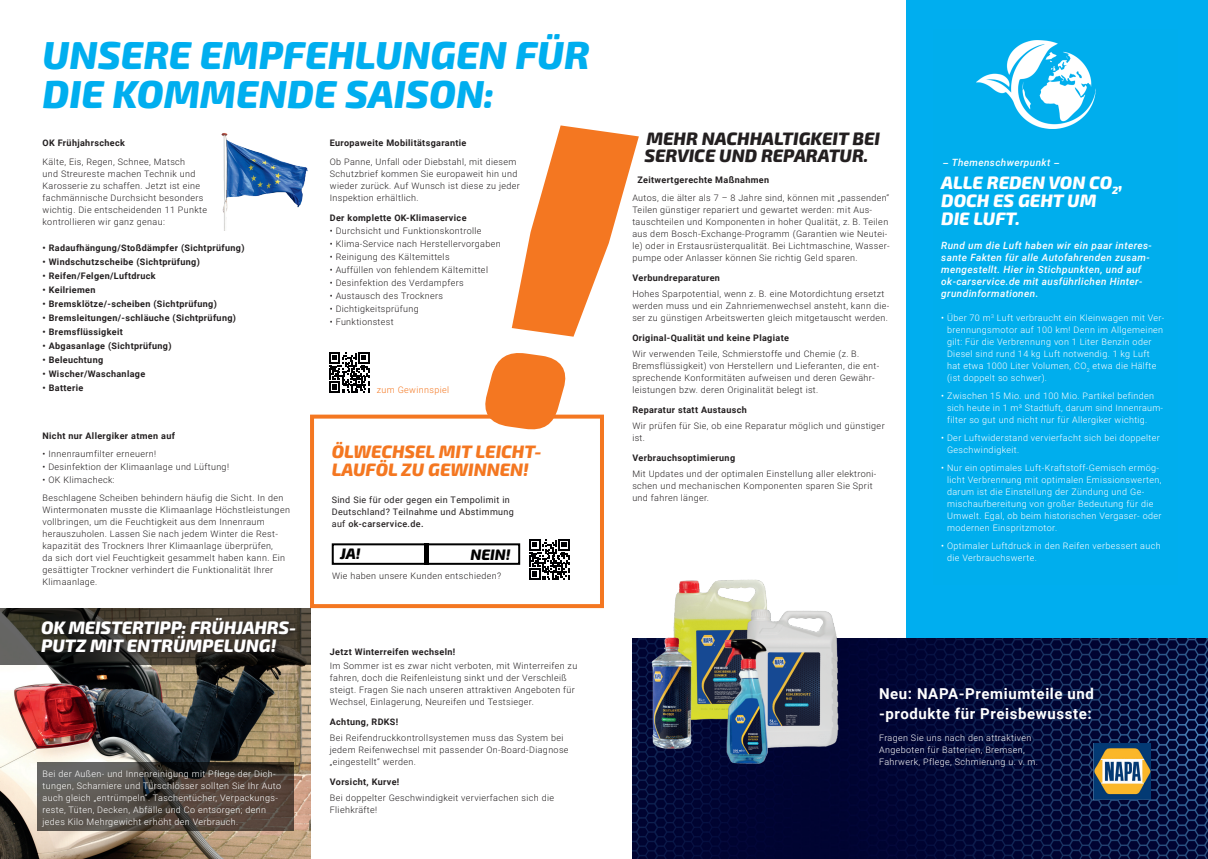
<style>
.page{position:relative;width:1208px;height:859px;background:#fff}
.page>*{position:absolute;margin:0;border:0;box-sizing:border-box;transform-origin:0 0}
.t1{font:italic 800 39px/39px "Exo 2";color:#00aeef}
.t2{font:italic 800 18px/18px "Exo 2";color:#fff}
.t3{font:italic 800 18px/17px "Exo 2";color:#231f20}
.t4{font:italic 800 18px/18px "Exo 2";color:#f47721}
.t5{font:italic 800 15.2px "Exo 2";color:#000}
.t6{font:700 15px/20.5px "Roboto";letter-spacing:.04em;color:#fff}
.t7{font:italic 500 10px/12px "Roboto";letter-spacing:.04em;color:#fff}
.t8{font:300 9px/12px "Roboto";letter-spacing:.04em;color:#231f20}
.t9{font:300 9px/12px "Roboto";letter-spacing:.04em;color:#fff}
.t10{font:700 9px "Roboto";letter-spacing:.04em;color:#231f20}
.t11{font:9px/12px "Roboto";letter-spacing:.04em;color:#231f20}
.t12{font:300 9px "Roboto";letter-spacing:.04em;color:#f47721}
.s1{font-weight:500}
</style>
<div class="page">
<div style="left:906px;top:0;width:302px;height:639px;background:#00aeef"></div>
<img style="left:977px;top:41px;width:118px;height:88px">
<img style="left:221px;top:133px;width:87px;height:98px">
<img style="left:0;top:664px;width:310px;height:195px">
<div style="left:310px;top:415px;width:294px;height:193px;border:4px solid #f47721"></div>
<svg style="left:37px;top:763px;width:256px;height:68px;background:#514942"></svg>
<svg style="left:0;top:608px;width:310px;height:56px;background:#3f3c34"></svg>
<div style="left:38px;top:614px;width:265px;height:45px;background:#231f20;opacity:.9"></div>
<div style="left:332px;top:543px;width:188px;height:22px;border:2px solid #000"></div>
<hr style="left:424px;top:543px;width:4px;height:22px;background:#000">
<svg style="left:482px;top:125px;width:157px;height:306px"></svg>
<img style="left:814px;top:639px;width:394px;height:220px">
<img style="left:632px;top:639px;width:182px;height:220px">
<img style="left:1093px;top:743px;width:57px;height:56px">
<img style="left:639px;top:579px;width:212px;height:198px">
<svg style="left:329px;top:352px;width:40px;height:41px"></svg>
<svg style="left:529px;top:539px;width:41px;height:41px"></svg>
<h1 class="t1" style="left:43px;top:36px;width:548px">UNSERE EMPFEHLUNGEN FÜR<br>DIE KOMMENDE SAISON:</h1>
<p class="t10" style="left:43px;top:136px;width:84px">OK Frühjahrscheck</p>
<p class="t8" style="left:43px;top:155px;width:166px">Kälte, Eis, Regen, Schnee, Matsch<br>und Streureste machen Technik und Karosserie zu schaffen. Jetzt ist eine fachmännische Durchsicht besonders wichtig. Die entscheidenden 11 Punkte kontrollieren wir ganz genau:</p>
<p class="t10" style="left:43px;top:241px;width:203px">• Radaufhängung/Stoßdämpfer (Sichtprüfung)</p>
<p class="t10" style="left:43px;top:255px;width:159px">• Windschutzscheibe (Sichtprüfung)</p>
<p class="t10" style="left:43px;top:269px;width:115px">• Reifen/Felgen/Luftdruck</p>
<p class="t10" style="left:43px;top:283px;width:55px">• Keilriemen</p>
<p class="t10" style="left:43px;top:297px;width:176px">• Bremsklötze/-scheiben (Sichtprüfung)</p>
<p class="t10" style="left:43px;top:311px;width:195px">• Bremsleitungen/-schläuche (Sichtprüfung)</p>
<p class="t10" style="left:43px;top:325px;width:82px">• Bremsflüssigkeit</p>
<p class="t10" style="left:43px;top:339px;width:131px">• Abgasanlage (Sichtprüfung)</p>
<p class="t10" style="left:43px;top:353px;width:62px">• Beleuchtung</p>
<p class="t10" style="left:43px;top:367px;width:104px">• Wischer/Waschanlage</p>
<p class="t10" style="left:43px;top:381px;width:42px">• Batterie</p>
<p class="t10" style="left:330px;top:136px;width:138px">Europaweite Mobilitätsgarantie</p>
<p class="t8" style="left:330px;top:155px;width:191px">Ob Panne, Unfall oder Diebstahl, mit diesem Schutzbrief kommen Sie europaweit hin und wieder zurück. Auf Wunsch ist diese zu jeder Inspektion erhältlich.</p>
<p class="t10" style="left:330px;top:211px;width:138px">Der komplette OK-Klimaservice</p>
<p class="t8" style="left:330px;top:224px;width:153px">• Durchsicht und Funktionskontrolle</p>
<p class="t8" style="left:330px;top:237px;width:172px">• Klima-Service nach Herstellervorgaben</p>
<p class="t8" style="left:330px;top:250px;width:121px">• Reinigung des Kältemittels</p>
<p class="t8" style="left:330px;top:263px;width:160px">• Auffüllen von fehlendem Kältemittel</p>
<p class="t8" style="left:330px;top:276px;width:135px">• Desinfektion des Verdampfers</p>
<p class="t8" style="left:330px;top:289px;width:115px">• Austausch des Trockners</p>
<p class="t8" style="left:330px;top:302px;width:90px">• Dichtigkeitsprüfung</p>
<p class="t8" style="left:330px;top:315px;width:65px">• Funktionstest</p>
<p class="t12" style="left:377px;top:383px;width:74px">zum Gewinnspiel</p>
<p class="t10" style="left:43px;top:429px;width:134px">Nicht nur Allergiker atmen auf</p>
<p class="t8" style="left:43px;top:447px;width:115px">• Innenraumfilter erneuern!</p>
<p class="t8" style="left:43px;top:460px;width:188px">• Desinfektion der Klimaanlage und Lüftung!</p>
<p class="t8" style="left:43px;top:470px;width:242px;line-height:17.8px">• OK Klimacheck:<br>Beschlagene Scheiben behindern häufig die Sicht. In den</p>
<p class="t8" style="left:43px;top:503px;width:249px">Wintermonaten musste die Klimaanlage Höchstleistungen vollbringen, um die Feuchtigkeit aus dem Innenraum herauszuholen. Lassen Sie nach jedem Winter die Rest&shy;kapazität des Trockners Ihrer Klimaanlage überprüfen,<br>da sich dort viel Feuchtigkeit gesammelt haben kann. Ein gesättigter Trockner verhindert die Funktionalität Ihrer Klimaanlage.</p>
<h2 class="t2" style="left:41px;top:619px;width:257px">OK MEISTERTIPP: FRÜHJAHRS-<br>PUTZ MIT ENTRÜMPELUNG!</h2>
<p class="t9" style="left:43px;top:767px;width:240px">Bei der Außen- und Innenreinigung mit Pflege der Dich&shy;tungen, Scharniere und Türschlösser sollten Sie Ihr Auto auch gleich „entrümpeln“. Taschentücher, Verpackungs&shy;reste, Tüten, Decken, Abfälle und Co entsorgen; denn jedes Kilo Mehrgewicht erhöht den Verbrauch.</p>
<h2 class="t4" style="left:332px;top:443px;width:211px">ÖLWECHSEL MIT LEICHT-<br>LAUFÖL ZU GEWINNEN!</h2>
<p class="t11" style="left:332px;top:493px;width:184px">Sind Sie für oder gegen ein Tempolimit in<br>Deutschland? Teilnahme und Abstimmung auf <span class="s1">ok-carservice.de.</span></p>
<h3 class="t5" style="left:340px;top:545px;width:22px">JA!</h3>
<h3 class="t5" style="left:470px;top:546px;width:42px">NEIN!</h3>
<p class="t8" style="left:332px;top:570px;width:171px">Wie haben unsere Kunden entschieden?</p>
<p class="t10" style="left:330px;top:646px;width:127px">Jetzt Winterreifen wechseln!</p>
<p class="t8" style="left:330px;top:659px;width:249px">Im Sommer ist es zwar nicht verboten, mit Winterreifen zu fahren, doch die Reifenleistung sinkt und der Verschleiß steigt. Fragen Sie nach unseren attraktiven Angeboten für Wechsel, Einlagerung, Neureifen und Testsieger.</p>
<p class="t10" style="left:330px;top:716px;width:70px">Achtung, RDKS!</p>
<p class="t8" style="left:330px;top:731px;width:240px">Bei Reifendruckkontrollsystemen muss das System bei jedem Reifenwechsel mit passender On-Board-Diagnose „eingestellt“ werden.</p>
<p class="t10" style="left:330px;top:775px;width:71px">Vorsicht, Kurve!</p>
<p class="t8" style="left:330px;top:791px;width:226px">Bei doppelter Geschwindigkeit vervierfachen sich die<br>Fliehkräfte!</p>
<h2 class="t3" style="left:644px;top:131px;width:237px">MEHR NACHHALTIGKEIT BEI<br>SERVICE UND REPARATUR.</h2>
<p class="t10" style="left:637px;top:173px;width:133px">Zeitwertgerechte Maßnahmen</p>
<p class="t8" style="left:632px;top:191px;width:259px">Autos, die älter als 7 – 8 Jahre sind, können mit „passenden“ Teilen günstiger repariert und gewartet werden: mit Aus&shy;tauschteilen und Komponenten in hoher Qualität, z. B. Teilen aus dem Bosch-Exchange-Programm (Garantien wie Neutei&shy;le) oder in Erstausrüsterqualität. Bei Lichtmaschine, Wasser&shy;pumpe oder Anlasser können Sie richtig Geld sparen.</p>
<p class="t10" style="left:632px;top:271px;width:89px">Verbundreparaturen</p>
<p class="t8" style="left:632px;top:287px;width:258px">Hohes Sparpotential, wenn z. B. eine Motordichtung ersetzt werden muss und ein Zahnriemenwechsel ansteht, kann die&shy;ser zu günstigen Arbeitswerten gleich mitgetauscht werden.</p>
<p class="t10" style="left:632px;top:331px;width:158px">Original-Qualität und keine Plagiate</p>
<p class="t8" style="left:632px;top:347px;width:248px">Wir verwenden Teile, Schmierstoffe und Chemie (z. B.<br>Bremsflüssigkeit) von Herstellern und Lieferanten, die ent&shy;sprechende Konformitäten aufweisen und deren Gewähr&shy;leistungen bzw. deren Originalität belegt ist.</p>
<p class="t10" style="left:632px;top:403px;width:116px">Reparatur statt Austausch</p>
<p class="t8" style="left:632px;top:419px;width:254px">Wir prüfen für Sie, ob eine Reparatur möglich und günstiger ist.</p>
<p class="t10" style="left:632px;top:451px;width:104px">Verbrauchsoptimierung</p>
<p class="t8" style="left:632px;top:467px;width:245px">Mit Updates und der optimalen Einstellung aller elektroni&shy;schen und mechanischen Komponenten sparen Sie Sprit und fahren länger.</p>
<p class="t7" style="left:942px;top:156px;width:119px">– Themenschwerpunkt –</p>
<h2 class="t2" style="left:941px;top:174px;width:183px">ALLE REDEN VON CO<sub>2</sub>,<br>DOCH ES GEHT UM<br>DIE LUFT.</h2>
<p class="t7" style="left:941px;top:239px;width:212px">Rund um die Luft haben wir ein paar interes&shy;sante Fakten für alle Autofahrenden zusam&shy;mengestellt. Hier in Stichpunkten, und auf ok-carservice.de mit ausführlichen Hinter&shy;grundinformationen.</p>
<p class="t9" style="left:947px;top:311px;width:219px;text-indent:-6px">• Über 70 m<sup>3</sup> Luft verbraucht ein Kleinwagen mit Ver&shy;brennungsmotor auf 100 km! Denn im Allgemeinen gilt: Für die Verbrennung von 1 Liter Benzin oder Diesel sind rund 14 kg Luft notwendig. 1 kg Luft hat etwa 1000 Liter Volumen, CO<sub>2</sub> etwa die Hälfte (ist doppelt so schwer).</p>
<p class="t9" style="left:947px;top:389px;width:218px;text-indent:-6px">• Zwischen 15 Mio. und 100 Mio. Partikel befinden sich heute in 1 m³ Stadtluft, darum sind Innenraum&shy;filter so gut und nicht nur für Allergiker wichtig.</p>
<p class="t9" style="left:947px;top:431px;width:214px;text-indent:-6px">• Der Luftwiderstand vervierfacht sich bei doppelter<br>Geschwindigkeit.</p>
<p class="t9" style="left:947px;top:461px;width:216px;text-indent:-6px">• Nur ein optimales Luft-Kraftstoff-Gemisch ermög&shy;licht Verbrennung mit optimalen Emissionswerten, darum ist die Einstellung der Zündung und Ge&shy;mischaufbereitung von großer Bedeutung für die Umwelt. Egal, ob beim historischen Vergaser- oder modernen Einspritzmotor.</p>
<p class="t9" style="left:947px;top:539px;width:215px;text-indent:-6px">• Optimaler Luftdruck in den Reifen verbessert auch die Verbrauchswerte.</p>
<h3 class="t6" style="left:879px;top:683px;width:216px">Neu: NAPA-Premiumteile und -produkte für Preisbewusste:</h3>
<p class="t9" style="left:879px;top:731px;width:160px">Fragen Sie uns nach den attraktiven<br>Angeboten für Batterien, Bremsen,<br>Fahrwerk, Pflege, Schmierung u. v. m.</p>
</div>
